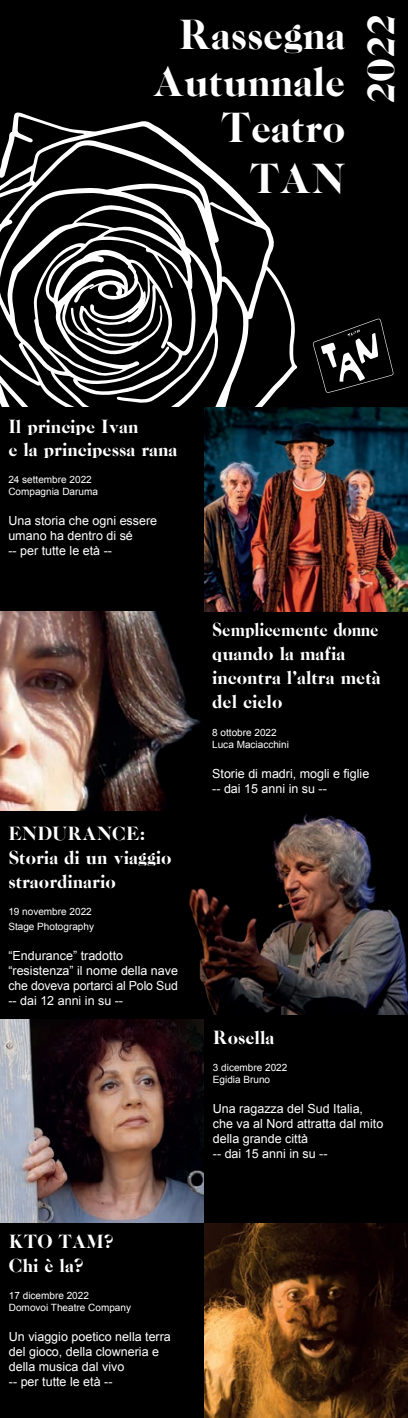
<style>
.page{position:relative;width:408px;height:1418px;background:#fff}
.page>*{position:absolute;margin:0;border:0;box-sizing:border-box;transform-origin:0 0}
.t1{font:44px/46.1px "Caslon CP";color:#fff;text-align:right}
.t2{font:39.75px "Caslon CP";color:#fff}
.t3{font:20px/23.8px "Caslon CP";color:#fff}
.t4{font:20px/23.8px "Caslon CP";color:#fff;scale:.92 1}
.t5{font:12.5px/15px "Arial";color:#fff}
.t6{font:10px/12px "Arial";color:#fff}
</style>
<div class="page">
<div style="left:0;top:0;width:407px;height:1417px;background:#000"></div>
<svg style="left:0;top:112px;width:297px;height:295px"></svg>
<svg style="left:74px;top:266px;width:76px;height:56px"></svg>
<svg style="left:313px;top:318px;width:80px;height:75px"></svg>
<img style="left:204px;top:408px;width:203px;height:203px">
<img style="left:189px;top:812px;width:218px;height:202px">
<img style="left:204px;top:1223px;width:203px;height:194px">
<img style="left:0;top:611px;width:201px;height:199px">
<img style="left:0;top:1019px;width:204px;height:203px">
<h1 class="t1" style="left:152px;top:12px;width:194px">Rassegna<br>Autunnale<br>Teatro</h1>
<h1 class="t1" style="left:250px;top:155px;width:97px">TAN</h1>
<h2 class="t2" style="left:360px;top:104px;width:91px;rotate:-90deg">2022</h2>
<h3 class="t3" style="left:8px;top:414px;width:170px">Il principe Ivan<br>e la principessa rana</h3>
<p class="t6" style="left:8px;top:474px;width:91px">24 settembre 2022<br>Compagnia Daruma</p>
<p class="t5" style="left:8px;top:513px;width:150px">Una storia che ogni essere umano ha dentro di sé<br>-- per tutte le età --</p>
<h3 class="t3" style="left:8px;top:821px;width:164px">ENDURANCE:<br>Storia di un viaggio straordinario</h3>
<p class="t6" style="left:8px;top:903px;width:87px;line-height:15px">19 novembre 2022<br>Stage Photography</p>
<p class="t5" style="left:8px;top:948px;width:171px">“Endurance” tradotto “resistenza” il nome della nave che doveva portarci al Polo Sud -- dai 12 anni in su --</p>
<h3 class="t3" style="left:9px;top:1229px;width:106px">KTO TAM?<br>Chi è la?</h3>
<p class="t6" style="left:9px;top:1289px;width:124px">17 dicembre 2022<br>Domovoi Theatre Company</p>
<p class="t5" style="left:9px;top:1328px;width:163px">Un viaggio poetico nella terra del gioco, della clowneria e della musica dal vivo<br>-- per tutte le età --</p>
<h3 class="t4" style="left:212px;top:618px;width:185px">Semplicemente donne quando la mafia incontra l’altra metà del cielo</h3>
<p class="t6" style="left:212px;top:726px;width:78px">8 ottobre 2022<br>Luca Maciacchini</p>
<p class="t5" style="left:212px;top:766px;width:158px">Storie di madri, mogli e figlie -- dai 15 anni in su --</p>
<h3 class="t3" style="left:213px;top:1025px;width:63px">Rosella</h3>
<p class="t6" style="left:213px;top:1061px;width:76px">3 dicembre 2022<br>Egidia Bruno</p>
<p class="t5" style="left:213px;top:1101px;width:172px">Una ragazza del Sud Italia, che va al Nord attratta dal mito della grande città<br>-- dai 15 anni in su --</p>
</div>
